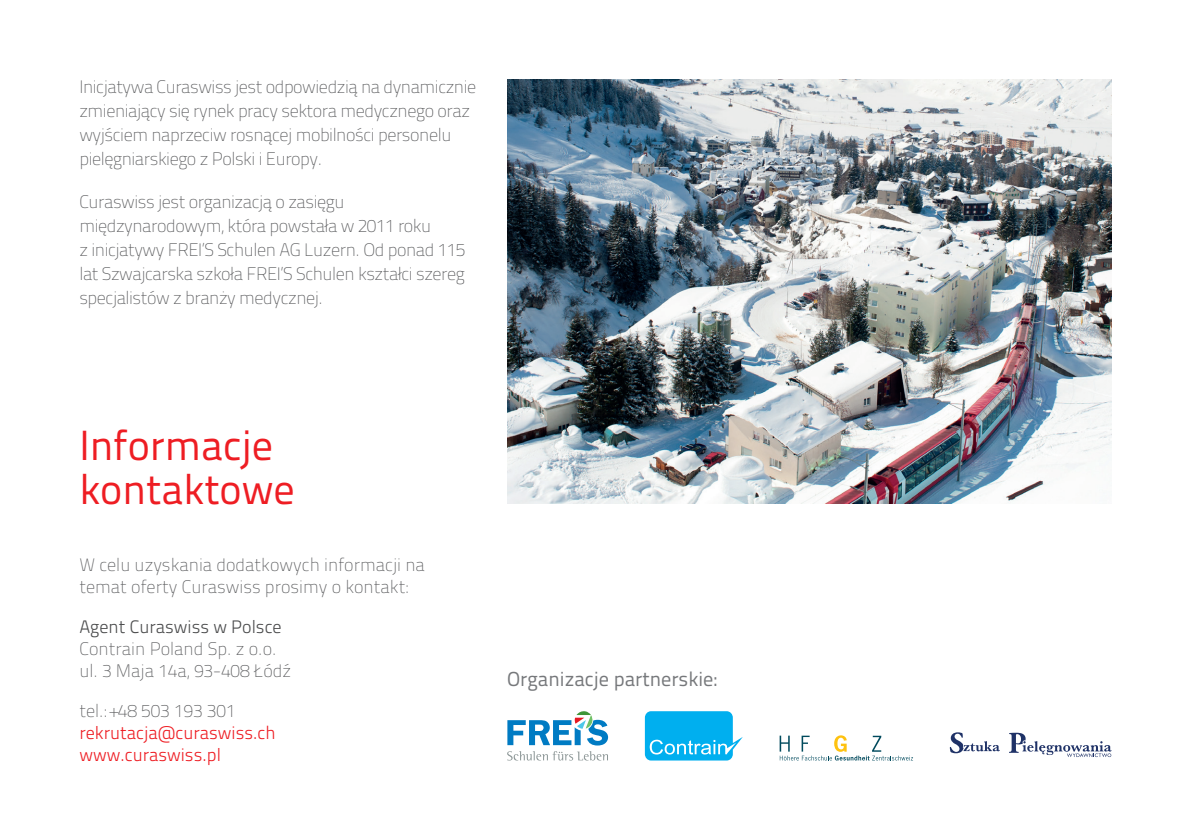
<style>
.page{position:relative;width:1191px;height:840px;background:#fff}
.page>*{position:absolute;margin:0;border:0;box-sizing:border-box;transform-origin:0 0}
.t1{font:42px/44px "Titillium Text 22 L";color:#ee1d23}
.t2{font:20.2px "Titillium Text 22 L";color:#76787b}
.t3{font:100 18px/24px "Titillium Text 22 L";letter-spacing:-.025em;color:#57585a}
.t4{font:100 18px/21.6px "Titillium Text 22 L";color:#57585a}
.t5{font:300 18px/21.6px "Titillium Text 22 L";color:#ee1d23}
.t6{font:300 18px "Titillium Text 22 L";color:#4b4c4d}
</style>
<div class="page">
<svg style="left:507px;top:711px;width:101px;height:49px"></svg>
<svg style="left:779px;top:735px;width:134px;height:25px"></svg>
<svg style="left:645px;top:711px;width:98px;height:49px;background:#2ebdf1"></svg>
<svg style="left:950px;top:732px;width:50px;height:20px"></svg>
<svg style="left:1009px;top:732px;width:102px;height:24px"></svg>
<img style="left:507px;top:79px;width:604px;height:424px">
<p class="t3" style="left:79px;top:74px;width:398px">Inicjatywa Curaswiss jest odpowiedzią na dynamicznie zmieniający się rynek pracy sektora medycznego oraz wyjściem naprzeciw rosnącej mobilności personelu pielęgniarskiego z Polski i Europy.</p>
<p class="t3" style="left:79px;top:189px;width:387px">Curaswiss jest organizacją o zasięgu międzynarodowym, która powstała w 2011 roku<br>z inicjatywy FREI’S Schulen AG Luzern. Od ponad 115 lat Szwajcarska szkoła FREI’S Schulen kształci szereg specjalistów z branży medycznej.</p>
<h1 class="t1" style="left:79px;top:420px;width:217px">Informacje kontaktowe</h1>
<p class="t4" style="left:79px;top:552px;width:347px">W celu uzyskania dodatkowych informacji na temat oferty Curaswiss prosimy o kontakt:</p>
<p class="t6" style="left:79px;top:613px;width:204px">Agent Curaswiss w Polsce</p>
<p class="t4" style="left:79px;top:636px;width:213px">Contrain Poland Sp. z o.o. ul. 3 Maja 14a, 93-408 Łódź</p>
<p class="t4" style="left:79px;top:699px;width:158px">tel.: +48 503 193 301</p>
<p class="t5" style="left:79px;top:720px;width:198px">rekrutacja@curaswiss.ch www.curaswiss.pl</p>
<p class="t2" style="left:507px;top:663px;width:211px">Organizacje partnerskie:</p>
</div>
